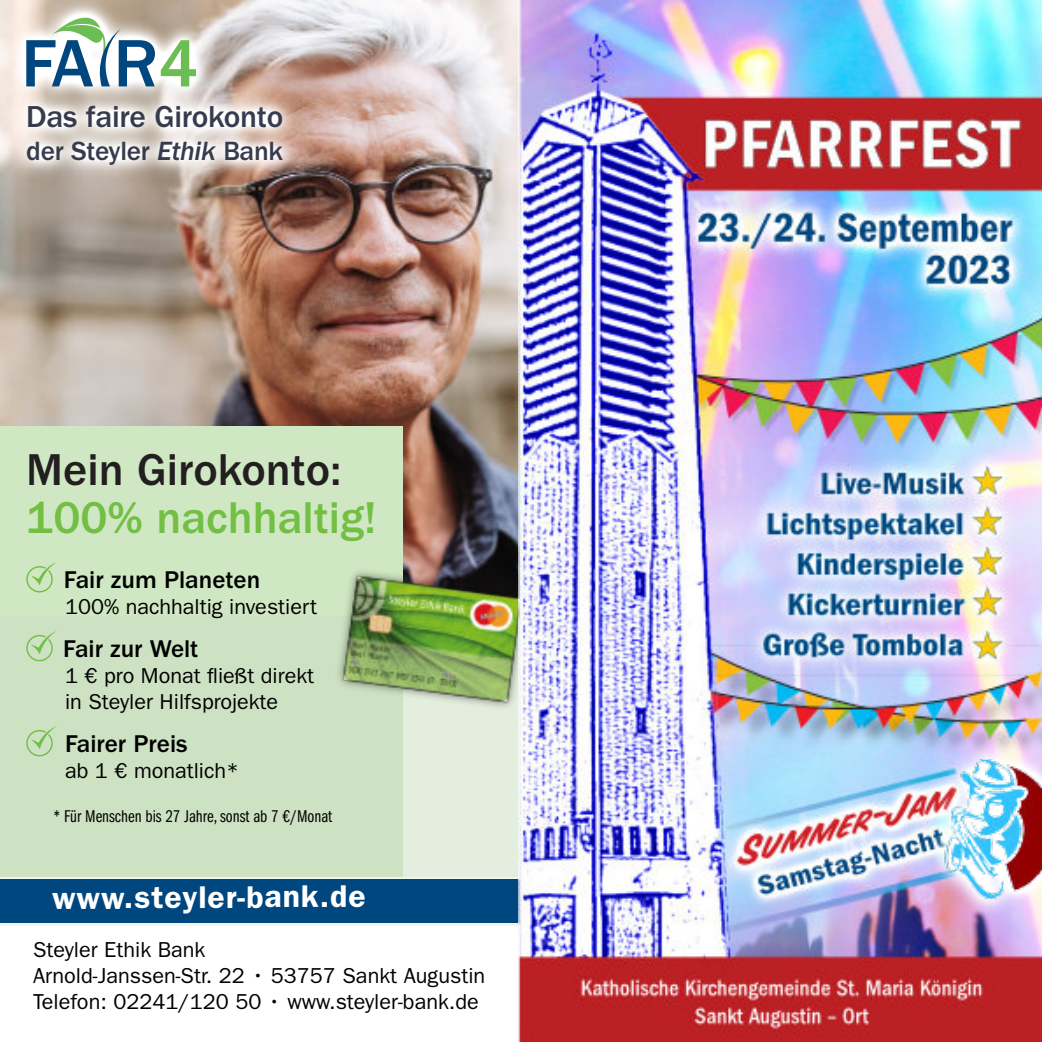
<style>
.page{position:relative;width:1042px;height:1042px;background:#fff}
.page>*{position:absolute;margin:0;border:0;box-sizing:border-box;transform-origin:0 0}
.t1{font:500 46.2px "ITC Franklin Gothic Std";color:#231f20}
.t2{font:500 46.02px "ITC Franklin Gothic Std";color:#72bf44}
.t3{font:600 31.5px "ITC Franklin Gothic Std";letter-spacing:.03em;color:#fff}
.t4{font:500 31.32px "ITC Franklin Gothic Std";letter-spacing:-.01em;color:#383a4e}
.t5{font:500 27.3px "ITC Franklin Gothic Std";letter-spacing:-.01em;color:#383a4e}
.t6{font:500 25.03px "ITC Franklin Gothic Std";color:#000}
.t7{font:21.7px/26.1px "ITC Franklin Gothic Std";color:#000}
.t8{font:17.68px "ITC Franklin Gothic Std Bk Cp";color:#000}
.s1{font-family:"ITC Franklin Gothic Std Med It";font-weight:400}
</style>
<div class="page">
<img style="left:0;top:0;width:518px;height:568px">
<div style="left:0;top:426px;width:403px;height:451px;background:#cfe7c2"></div>
<img style="left:8px;top:87px;width:292px;height:94px">
<img style="left:5px;top:0;width:210px;height:107px">
<svg style="left:161px;top:40px;width:35px;height:46px"></svg>
<svg style="left:26px;top:17px;width:129px;height:69px"></svg>
<div style="left:0;top:879px;width:521px;height:43px;background:#00467f"></div>
<div style="left:0;top:616px;width:521px;height:261px;background:#ccdec3;opacity:.3"></div>
<img style="left:335px;top:568px;width:183px;height:143px">
<svg style="left:26px;top:726px;width:31px;height:30px"></svg>
<svg style="left:26px;top:562px;width:31px;height:30px"></svg>
<svg style="left:26px;top:630px;width:31px;height:31px"></svg>
<img style="left:518px;top:0;width:524px;height:1042px">
<img style="left:920px;top:749px;width:122px;height:159px">
<h3 class="t4" style="left:26px;top:106px;width:258px">Das faire Girokonto</h3>
<p class="t5" style="left:26px;top:141px;width:258px">der Steyler <span class="s1">Ethik</span> Bank</p>
<h1 class="t1" style="left:26px;top:453px;width:317px">Mein Girokonto:</h1>
<h2 class="t2" style="left:26px;top:501px;width:352px">100% nachhaltig!</h2>
<p class="t6" style="left:64px;top:571px;width:198px">Fair zum Planeten</p>
<p class="t7" style="left:65px;top:597px;width:253px">100% nachhaltig investiert</p>
<p class="t6" style="left:63px;top:639px;width:137px">Fair zur Welt</p>
<p class="t7" style="left:65px;top:666px;width:251px">1 € pro Monat fließt direkt in Steyler Hilfsprojekte</p>
<p class="t6" style="left:65px;top:734px;width:124px">Fairer Preis</p>
<p class="t7" style="left:65px;top:761px;width:176px">ab 1 € monatlich*</p>
<p class="t8" style="left:53px;top:810px;width:281px">* Für Menschen bis 27 Jahre, sonst ab 7 €/Monat</p>
<h3 class="t3" style="left:52px;top:886px;width:315px">www.steyler-bank.de</h3>
<p class="t7" style="left:33px;top:939px;width:454px">Steyler Ethik Bank<br>Arnold-Janssen-Str. 22 • 53757 Sankt Augustin<br>Telefon: 02241/120 50 • www.steyler-bank.de</p>
</div>
